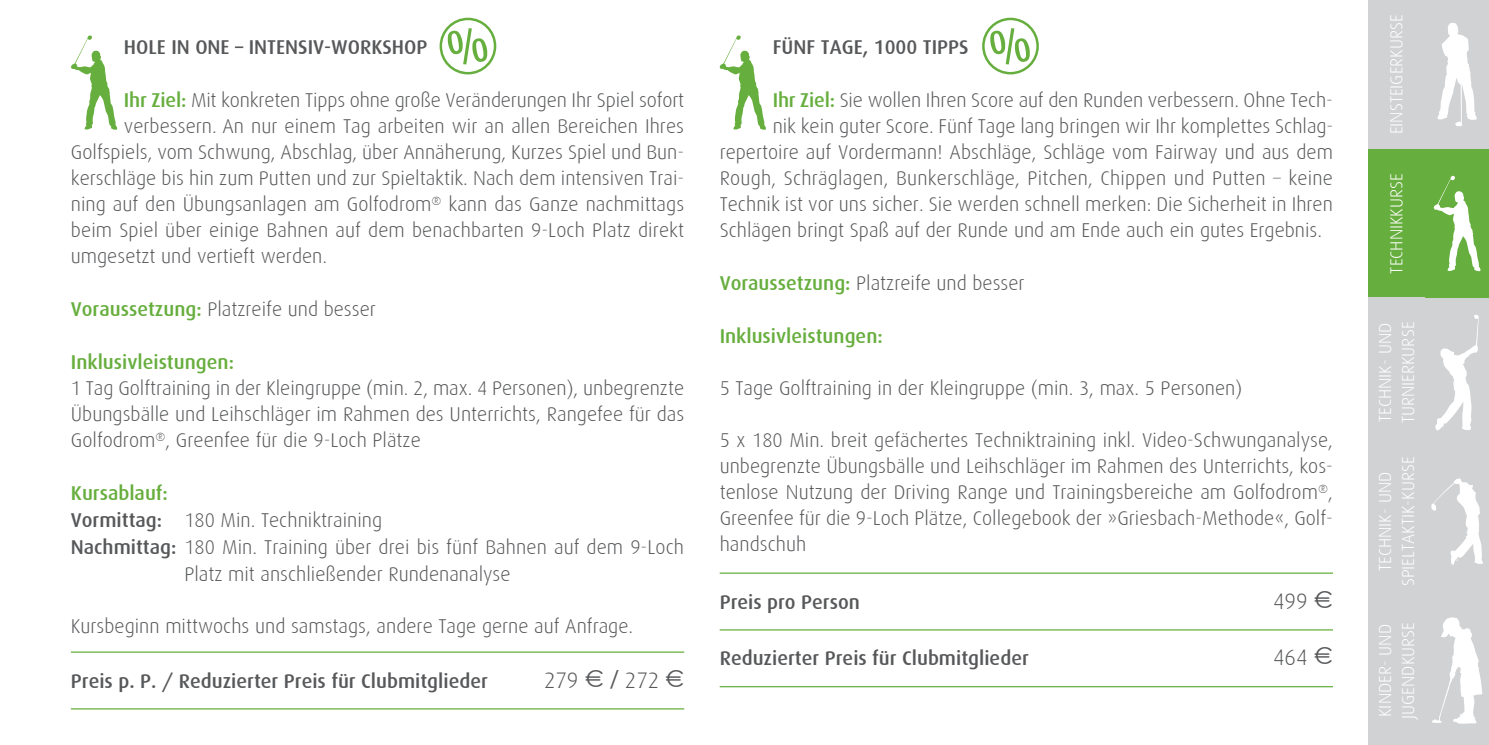
<style>
.page{position:relative;width:1489px;height:745px;background:#fff}
.page>*{position:absolute;margin:0;border:0;box-sizing:border-box;transform-origin:0 0}
.t1{font:300 22.5px "Dax";color:#57585a}
.t2{font:300 20px/26px "Dax";color:#57585a;text-align:justify}
.t3{font:500 20px "Dax";color:#57585a}
.t4{font:500 20px "Dax";color:#66ae3d}
.t5{font:300 17.5px/22.8px "Dax";color:#fff}
.s1{font-weight:500;color:#66ae3d}
.s2{font-weight:500}
.s3{font-family:"ST Heiti TC"}
</style>
<div class="page">
<svg style="left:71px;top:35px;width:46px;height:95px"></svg>
<hr style="left:719px;top:629px;width:613px;height:1px;background:#66ae3d">
<hr style="left:719px;top:685px;width:613px;height:1px;background:#66ae3d">
<hr style="left:719px;top:572px;width:613px;height:1px;background:#66ae3d">
<svg style="left:719px;top:35px;width:47px;height:95px"></svg>
<svg style="left:439px;top:18px;width:57px;height:56px"></svg>
<svg style="left:982px;top:18px;width:56px;height:56px"></svg>
<div style="left:1368px;top:0;width:120px;height:149px;background:#d1d2d4"></div>
<svg style="left:1437px;top:23px;width:39px;height:103px"></svg>
<div style="left:1368px;top:298px;width:120px;height:148px;background:#d1d2d4"></div>
<svg style="left:1435px;top:315px;width:43px;height:115px"></svg>
<div style="left:1368px;top:149px;width:120px;height:149px;background:#66ae3d"></div>
<svg style="left:1433px;top:176px;width:47px;height:95px"></svg>
<div style="left:1368px;top:446px;width:120px;height:149px;background:#d1d2d4"></div>
<svg style="left:1431px;top:478px;width:51px;height:86px"></svg>
<div style="left:1368px;top:595px;width:120px;height:149px;background:#d1d2d4"></div>
<svg style="left:1432px;top:617px;width:50px;height:106px"></svg>
<hr style="left:71px;top:707px;width:613px;height:2px;background:#66ae3d">
<hr style="left:71px;top:651px;width:613px;height:1px;background:#66ae3d">
<p class="t3" style="left:124px;top:35px;width:305px">HOLE IN ONE – INTENSIV-WORKSHOP</p>
<p class="t2" style="left:124px;top:87px;width:562px"><span class="s1">Ihr Ziel:</span> Mit konkreten Tipps ohne große Veränderungen Ihr Spiel sofort</p>
<p class="t2" style="left:124px;top:113px;width:561px">verbessern. An nur einem Tag arbeiten wir an allen Bereichen Ihres</p>
<p class="t2" style="left:71px;top:139px;width:614px">Golfspiels, vom Schwung, Abschlag, über Annäherung, Kurzes Spiel und Bun-</p>
<p class="t2" style="left:71px;top:165px;width:614px">kerschläge bis hin zum Putten und zur Spieltaktik. Nach dem intensiven Trai-</p>
<p class="t2" style="left:71px;top:191px;width:614px">ning auf den Übungsanlagen am Golfodrom<sup>®</sup> kann das Ganze nachmittags</p>
<p class="t2" style="left:71px;top:217px;width:614px">beim Spiel über einige Bahnen auf dem benachbarten 9-Loch Platz direkt</p>
<p class="t2" style="left:71px;top:243px;width:258px">umgesetzt und vertieft werden.</p>
<p class="t2" style="left:71px;top:296px;width:306px"><span class="s1">Voraussetzung:</span> Platzreife und besser</p>
<p class="t4" style="left:71px;top:350px;width:164px">Inklusivleistungen:</p>
<p class="t2" style="left:71px;top:375px;width:614px">1 Tag Golftraining in der Kleingruppe (min. 2, max. 4 Personen), unbegrenzte Übungsbälle und Leihschläger im Rahmen des Unterrichts, Rangefee für das Golfodrom<sup>®</sup>, Greenfee für die 9-Loch Plätze</p>
<p class="t4" style="left:71px;top:481px;width:98px">Kursablauf:</p>
<p class="t2" style="left:71px;top:507px;width:313px"><span class="s2">Vormittag:</span> 180 Min. Techniktraining</p>
<p class="t2" style="left:71px;top:534px;width:614px"><span class="s2">Nachmittag:</span> 180 Min. Training über drei bis fünf Bahnen auf dem 9-Loch</p>
<p class="t2" style="left:184px;top:560px;width:328px">Platz mit anschließender Rundenanalyse</p>
<p class="t2" style="left:71px;top:612px;width:564px">Kursbeginn mittwochs und samstags, andere Tage gerne auf Anfrage.</p>
<p class="t3" style="left:71px;top:668px;width:418px">Preis p. P. / Reduzierter Preis für Clubmitglieder</p>
<p class="t1" style="left:544px;top:667px;width:142px">279 <span class="s3">€ /</span> 272 <span class="s3">€</span></p>
<p class="t3" style="left:772px;top:35px;width:197px">FÜNF TAGE, 1000 TIPPS</p>
<p class="t2" style="left:772px;top:87px;width:561px"><span class="s1">Ihr Ziel:</span> Sie wollen Ihren Score auf den Runden verbessern. Ohne Tech-</p>
<p class="t2" style="left:772px;top:113px;width:562px">nik kein guter Score. Fünf Tage lang bringen wir Ihr komplettes Schlag-</p>
<p class="t2" style="left:719px;top:139px;width:615px">repertoire auf Vordermann! Abschläge, Schläge vom Fairway und aus dem</p>
<p class="t2" style="left:719px;top:165px;width:614px">Rough, Schräglagen, Bunkerschläge, Pitchen, Chippen und Putten – keine</p>
<p class="t2" style="left:719px;top:191px;width:614px">Technik ist vor uns sicher. Sie werden schnell merken: Die Sicherheit in Ihren</p>
<p class="t2" style="left:719px;top:217px;width:604px">Schlägen bringt Spaß auf der Runde und am Ende auch ein gutes Ergebnis.</p>
<p class="t2" style="left:719px;top:270px;width:306px"><span class="s1">Voraussetzung:</span> Platzreife und besser</p>
<p class="t4" style="left:719px;top:324px;width:164px">Inklusivleistungen:</p>
<p class="t2" style="left:719px;top:375px;width:524px">5 Tage Golftraining in der Kleingruppe (min. 3, max. 5 Personen)</p>
<p class="t2" style="left:719px;top:427px;width:614px">5 x 180 Min. breit gefächertes Techniktraining inkl. Video-Schwunganalyse, unbegrenzte Übungsbälle und Leihschläger im Rahmen des Unterrichts, kos&shy;tenlose Nutzung der Driving Range und Trainingsbereiche am Golfodrom<sup>®</sup>, Greenfee für die 9-Loch Plätze, Collegebook der »Griesbach-Methode«, Golf&shy;handschuh</p>
<p class="t3" style="left:719px;top:590px;width:142px">Preis pro Person</p>
<p class="t1" style="left:1272px;top:588px;width:61px">499 <span class="s3">€</span></p>
<p class="t3" style="left:719px;top:646px;width:311px">Reduzierter Preis für Clubmitglieder</p>
<p class="t1" style="left:1272px;top:645px;width:61px">464 <span class="s3">€</span></p>
<p class="t5" style="left:1385px;top:134px;width:121px;rotate:-90deg">EINSTEIGERKURSE</p>
<p class="t5" style="left:1385px;top:273px;width:101px;rotate:-90deg">TECHNIKKURSE</p>
<p class="t5" style="left:1373px;top:423px;width:103px;rotate:-90deg">TECHNIK- UND<br>TURNIERKURSE</p>
<p class="t5" style="left:1373px;top:586px;width:131px;text-align:center;rotate:-90deg">TECHNIK- UND<br>SPIELTAKTIK-KURSE</p>
<p class="t5" style="left:1373px;top:718px;width:98px;rotate:-90deg">KINDER- UND<br>JUGENDKURSE</p>
</div>
